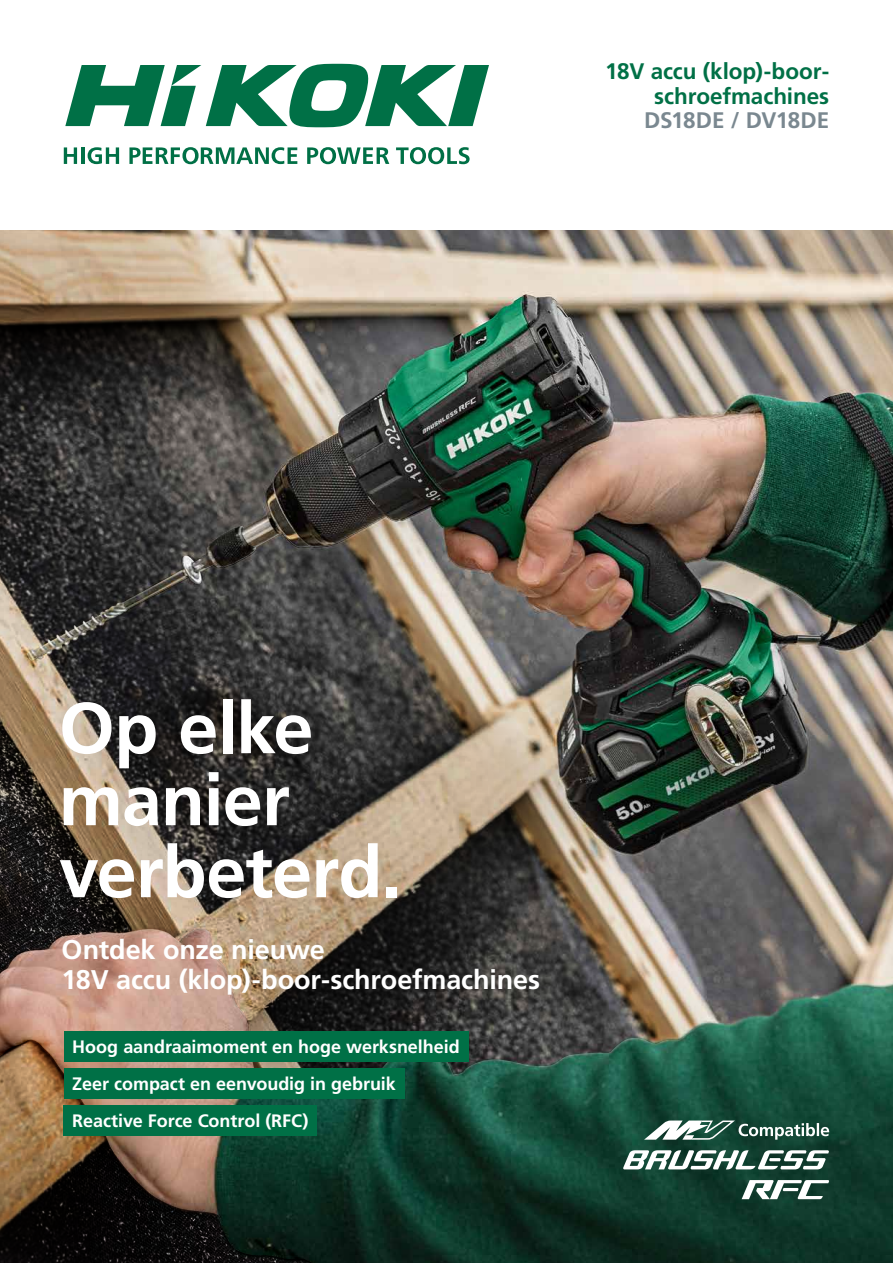
<style>
.page{position:relative;width:893px;height:1263px;background:#fff}
.page>*{position:absolute;margin:0;border:0;box-sizing:border-box;transform-origin:0 0}
.t1{font:700 72px/72px "Frutiger LT Std";letter-spacing:-.015em;color:#fff}
.t2{font:700 27px/30px "Frutiger LT Std";letter-spacing:-.005em;color:#fff}
.t3{font:700 22.5px/24px "Frutiger LT Std";letter-spacing:-.005em;color:#007046;text-align:right}
.t4{font:700 22.5px "Frutiger LT Std";letter-spacing:-.02em;color:#7a8890}
.t5{font:700 18px/36.9px "Frutiger LT Std";color:#fff}
</style>
<div class="page">
<img style="left:852px;top:230px;width:41px;height:1033px">
<img style="left:0;top:230px;width:852px;height:1033px">
<img style="left:26px;top:295px;width:499px;height:366px">
<svg style="left:64px;top:147px;width:13px;height:17px"></svg>
<hr style="left:81px;top:147px;width:4px;height:17px;background:#007046">
<svg style="left:88px;top:147px;width:31px;height:17px"></svg>
<svg style="left:129px;top:147px;width:168px;height:17px"></svg>
<svg style="left:307px;top:147px;width:82px;height:17px"></svg>
<svg style="left:396px;top:147px;width:74px;height:17px"></svg>
<svg style="left:65px;top:64px;width:424px;height:63px"></svg>
<div style="left:64px;top:1068px;width:340px;height:30px;background:#007046"></div>
<div style="left:64px;top:1105px;width:253px;height:30px;background:#007046"></div>
<div style="left:64px;top:1031px;width:404px;height:31px;background:#007046"></div>
<svg style="left:742px;top:1180px;width:87px;height:19px"></svg>
<svg style="left:623px;top:1150px;width:206px;height:19px"></svg>
<svg style="left:644px;top:1120px;width:185px;height:20px"></svg>
<p class="t3" style="left:605px;top:60px;width:226px">18V accu (klop)-boor&shy;schroefmachines</p>
<p class="t4" style="left:644px;top:106px;width:187px">DS18DE / DV18DE</p>
<h1 class="t1" style="left:59px;top:692px;width:344px">Op elke manier verbeterd.</h1>
<h2 class="t2" style="left:62px;top:934px;width:480px">Ontdek onze nieuwe<br>18V accu (klop)-boor-schroefmachines</h2>
<p class="t5" style="left:72px;top:1028px;width:389px">Hoog aandraaimoment en hoge werksnelheid</p>
<p class="t5" style="left:72px;top:1065px;width:325px">Zeer compact en eenvoudig in gebruik<br>Reactive Force Control (RFC)</p>
</div>
